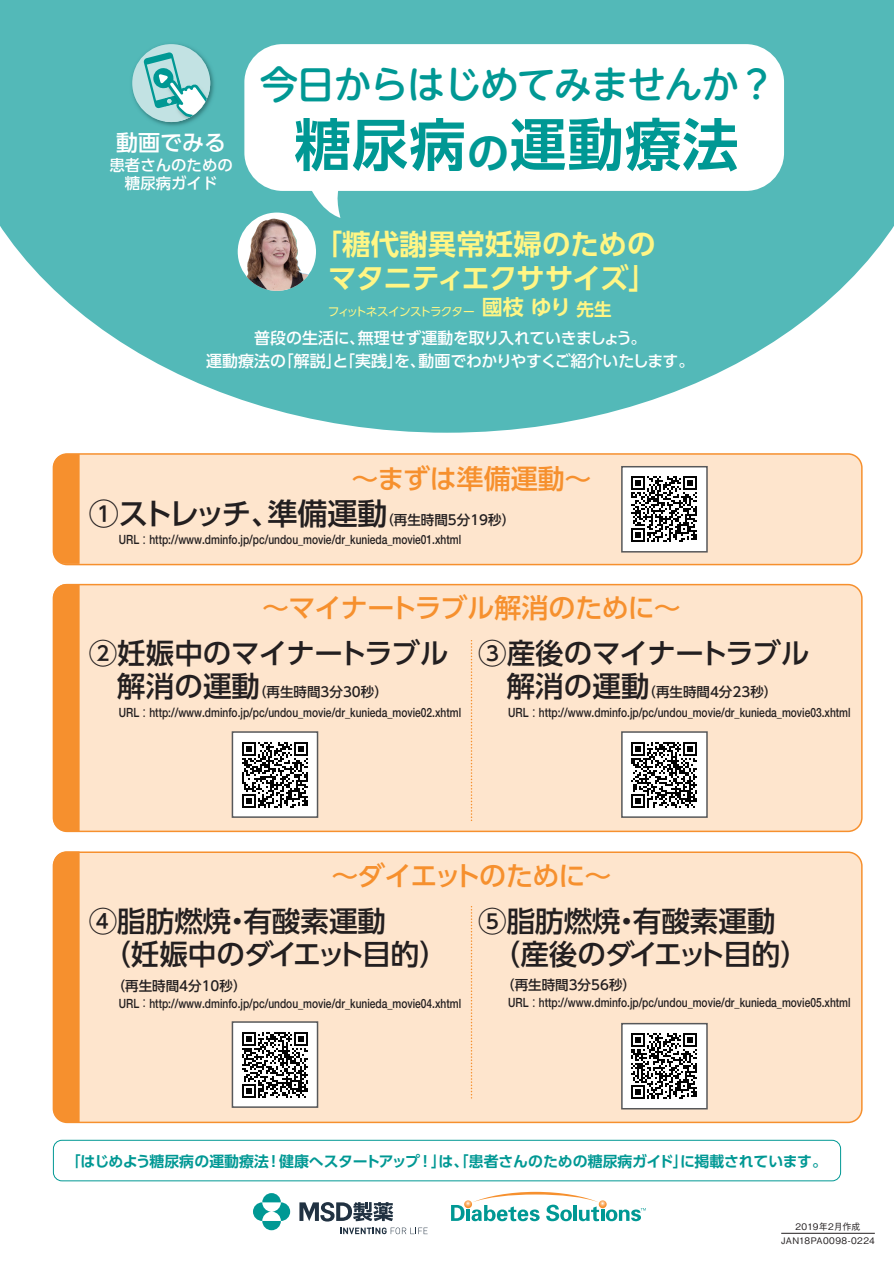
<style>
.page{position:relative;width:894px;height:1264px;background:#fff}
.page>*{position:absolute;margin:0;border:0;box-sizing:border-box;transform-origin:0 0}
.t1{font:700 56.4px "UD Shin Go Pr 6 N De";letter-spacing:.02em;color:#009894}
.t2{font:500 38.25px "UD Shin M Go Pr 6 N";letter-spacing:-.04em;color:#009894}
.t3{font:500 30px "UD Shin Go Pr 6 N";letter-spacing:-.065em;color:#231f20}
.t4{font:500 28.5px/33px "UD Shin Go Pr 6 N";color:#231f20}
.t5{font:700 28.5px/34.5px "UD Shin Go Pr 6 N De";letter-spacing:-.01em;color:#fff685;text-align:center}
.t6{font:500 27px "UD Shin Go Pr 6 N";letter-spacing:-.02em;color:#f6902e}
.t7{font:500 22.05px "UD Shin Go Pr 6 N";color:#fff}
.t8{font:500 15.9px/22.4px "UD Shin Go Pr 6 N";letter-spacing:-.01em;color:#fff;text-align:center}
.t9{font:500 15.45px/18px "UD Shin Go Pr 6 N";color:#fff;text-align:center}
.t10{font:700 14.85px "UD Shin Go Pr 6 N De";letter-spacing:-.01em;color:#009894}
.t11{font:500 13.5px "UD Shin Go Pr 6 N";color:#231f20}
.t12{font:500 12.75px "Helvetica Neue LT Std";color:#231f20;scale:.8 1}
.t13{font:11.7px "UD Shin Go Pr 6 N";letter-spacing:-.085em;color:#fff685}
.t14{font:500 9px/13.8px "Gothic BBB Pr 6";letter-spacing:.02em;color:#231f20;text-align:center}
.s1{font-size:42px}
.s2{font-family:"UD Shin Go Pr 6 N De";font-weight:700;font-size:21px}
.s3{font-family:"UD Shin Go Pr 6 N De";font-weight:700;font-size:17.55px}
.s4{font-family:"Koz Go Pr 6 N";font-weight:400}
.s5{font-size:28.5px}
</style>
<div class="page">
<svg style="left:0;top:0;width:893px;height:432px;fill:#53b9b8"></svg>
<div style="left:53px;top:454px;width:808px;height:110px;background:#fee5cd;border-radius:14px"></div>
<div style="left:53px;top:453px;width:809px;height:112px;border:2px solid #f6902e;border-radius:14px"></div>
<div style="left:53px;top:584px;width:808px;height:247px;background:#fee5cd;border-radius:14px"></div>
<div style="left:53px;top:584px;width:809px;height:248px;border:2px solid #f6902e;border-radius:14px"></div>
<div style="left:53px;top:852px;width:808px;height:270px;background:#fee5cd;border-radius:14px"></div>
<div style="left:53px;top:851px;width:809px;height:271px;border:2px solid #f6902e;border-radius:14px"></div>
<svg style="left:232px;top:1021px;width:86px;height:86px"></svg>
<img style="left:234px;top:1023px;width:81px;height:81px">
<svg style="left:621px;top:1022px;width:86px;height:87px"></svg>
<img style="left:623px;top:1025px;width:81px;height:81px">
<div style="left:53px;top:1139px;width:787px;height:41px;border:1px solid #009894;border-radius:9px"></div>
<img style="left:129px;top:41px;width:88px;height:88px">
<div style="left:132px;top:44px;width:78px;height:78px;background:#c2e2e3;border-radius:50%"></div>
<img style="left:165px;top:89px;width:45px;height:33px">
<svg style="left:143px;top:52px;width:66px;height:66px"></svg>
<svg style="left:262px;top:1193px;width:19px;height:9px"></svg>
<svg style="left:262px;top:1220px;width:19px;height:10px"></svg>
<svg style="left:253px;top:1202px;width:17px;height:18px"></svg>
<svg style="left:272px;top:1202px;width:18px;height:18px"></svg>
<svg style="left:340px;top:1227px;width:87px;height:6px"></svg>
<svg style="left:299px;top:1202px;width:94px;height:19px"></svg>
<hr style="left:781px;top:1232px;width:93px;height:1px;background:#231f20">
<div style="left:238px;top:212px;width:78px;height:79px;background:#fff;border-radius:50%"></div>
<img style="left:246px;top:218px;width:62px;height:73px">
<div style="left:244px;top:44px;width:539px;height:147px;background:#fff;border-radius:38px"></div>
<svg style="left:308px;top:190px;width:37px;height:28px"></svg>
<div style="left:53px;top:454px;width:27px;height:110px;background:#f6902e"></div>
<svg style="left:621px;top:466px;width:86px;height:86px"></svg>
<img style="left:623px;top:468px;width:81px;height:81px">
<div style="left:53px;top:584px;width:27px;height:247px;background:#f6902e"></div>
<svg style="left:232px;top:731px;width:86px;height:86px"></svg>
<img style="left:234px;top:734px;width:81px;height:81px">
<svg style="left:621px;top:731px;width:86px;height:86px"></svg>
<img style="left:623px;top:734px;width:81px;height:81px">
<div style="left:53px;top:851px;width:27px;height:271px;background:#f6902e"></div>
<svg style="left:470px;top:640px;width:2px;height:181px"></svg>
<svg style="left:470px;top:906px;width:2px;height:192px"></svg>
<svg style="left:451px;top:1191px;width:194px;height:30px"></svg>
<h3 class="t7" style="left:116px;top:124px;width:112px">動画でみる</h3>
<p class="t9" style="left:109px;top:155px;width:125px">患者さんのための糖尿病ガイド</p>
<h2 class="t2" style="left:260px;top:53px;width:517px">今日からはじめてみませんか？</h2>
<h1 class="t1" style="left:294px;top:99px;width:445px">糖尿病<span class="s1">の</span>運動療法</h1>
<h3 class="t5" style="left:314px;top:226px;width:345px">「糖代謝異常妊婦のためのマタニティエクササイズ」</h3>
<p class="t13" style="left:328px;top:302px;width:285px">フィットネスインストラクター <span class="s2">國枝 ゆり</span> <span class="s3">先生</span></p>
<p class="t8" style="left:206px;top:327px;width:489px">普段の生活に、無理せず運動を取り入れていきましょう。<br>運動療法の「解説」と「実践」を、動画でわかりやすくご紹介いたします。</p>
<h3 class="t6" style="left:351px;top:456px;width:241px">～まずは準備運動～</h3>
<h3 class="t3" style="left:89px;top:489px;width:300px">①ストレッチ、準備運動</h3>
<p class="t11" style="left:380px;top:508px;width:136px">（再生時間5分19秒）</p>
<p class="t12" style="left:119px;top:532px;width:429px">URL<span class="s4">：</span>http://www.dminfo.jp/pc/undou_movie/dr_kunieda_movie01.xhtml</p>
<h3 class="t6" style="left:262px;top:585px;width:420px">～マイナートラブル解消のために～</h3>
<h3 class="t4" style="left:89px;top:636px;width:361px">②妊娠中のマイナートラブル</h3>
<p class="t11" style="left:89px;top:681px;width:300px"><span class="s5">　解消の運動</span>（再生時間3分30秒）</p>
<p class="t12" style="left:119px;top:705px;width:429px">URL<span class="s4">：</span>http://www.dminfo.jp/pc/undou_movie/dr_kunieda_movie02.xhtml</p>
<h3 class="t4" style="left:478px;top:636px;width:333px">③産後のマイナートラブル</h3>
<p class="t11" style="left:478px;top:681px;width:300px"><span class="s5">　解消の運動</span>（再生時間4分23秒）</p>
<p class="t12" style="left:508px;top:705px;width:429px">URL<span class="s4">：</span>http://www.dminfo.jp/pc/undou_movie/dr_kunieda_movie03.xhtml</p>
<h3 class="t6" style="left:331px;top:853px;width:282px">～ダイエットのために～</h3>
<h3 class="t4" style="left:89px;top:903px;width:360px">④脂肪燃焼・有酸素運動<br>　（妊娠中のダイエット目的）</h3>
<p class="t11" style="left:112px;top:974px;width:136px">（再生時間4分10秒）</p>
<p class="t12" style="left:119px;top:995px;width:429px">URL<span class="s4">：</span>http://www.dminfo.jp/pc/undou_movie/dr_kunieda_movie04.xhtml</p>
<h3 class="t4" style="left:478px;top:903px;width:332px">⑤脂肪燃焼・有酸素運動　（産後のダイエット目的）</h3>
<p class="t11" style="left:501px;top:974px;width:136px">（再生時間3分56秒）</p>
<p class="t12" style="left:508px;top:995px;width:429px">URL<span class="s4">：</span>http://www.dminfo.jp/pc/undou_movie/dr_kunieda_movie05.xhtml</p>
<p class="t10" style="left:66px;top:1148px;width:762px">「はじめよう糖尿病の運動療法！健康へスタートアップ！」は、「患者さんのための糖尿病ガイド」に掲載されています。</p>
<p class="t14" style="left:781px;top:1218px;width:95px">2019年2月作成<br>JAN18PA0098-0224</p>
</div>
